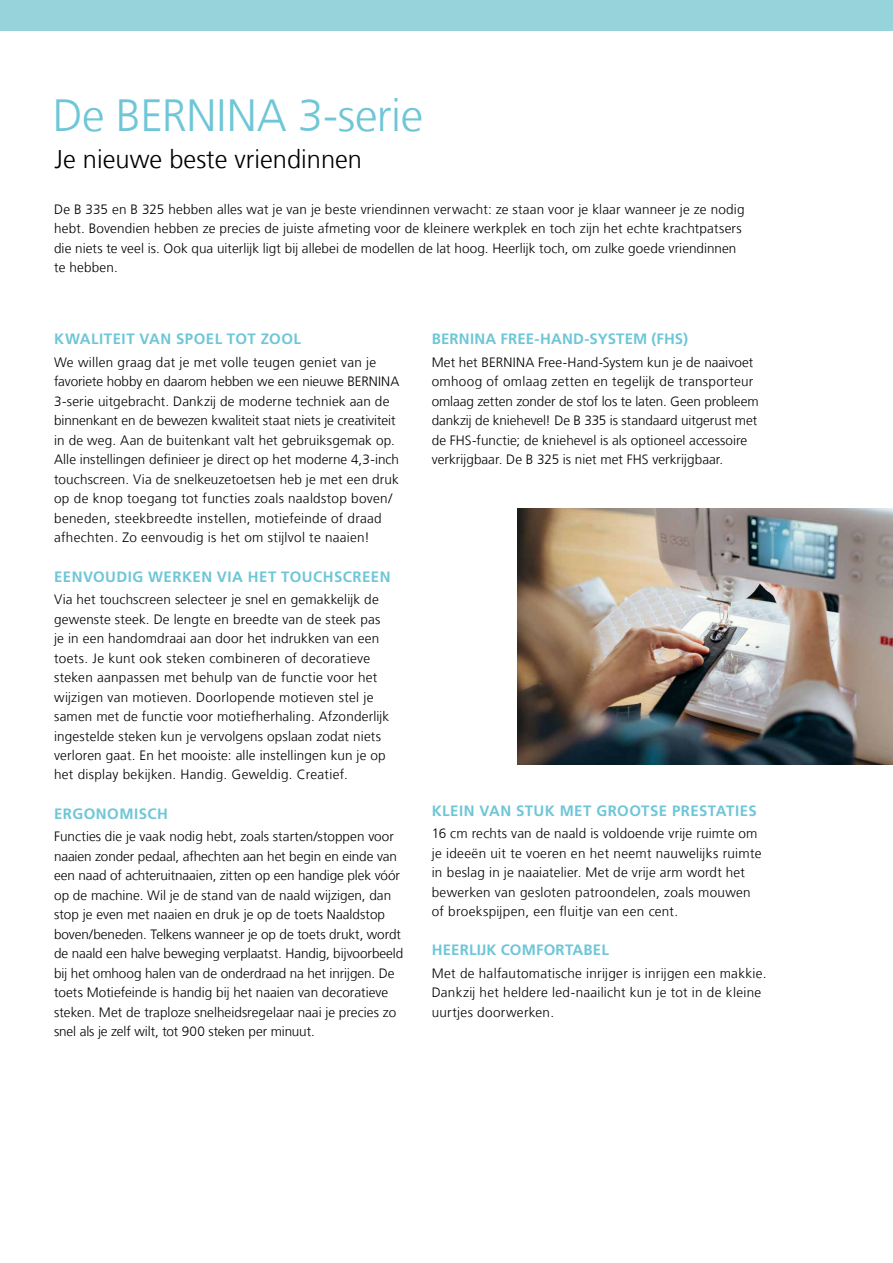
<style>
.page{position:relative;width:893px;height:1263px;background:#fff}
.page>*{position:absolute;margin:0;border:0;box-sizing:border-box;transform-origin:0 0}
.t1{font:300 45px "Frutiger LT Com";letter-spacing:-.01em;color:#6ec6d7}
.t2{font:300 25.5px "Frutiger LT Com";color:#000}
.t3{font:700 15px "Frutiger LT Com";letter-spacing:.03em;color:#6ec6d7}
.t4{font:700 15px "Frutiger LT Com";letter-spacing:.01em;color:#6ec6d7}
.t5{font:300 13.5px/19.5px "Frutiger LT Com";letter-spacing:.01em;color:#000}
</style>
<div class="page">
<div style="left:0;top:0;width:893px;height:31px;background:#97d3db"></div>
<img style="left:517px;top:508px;width:376px;height:257px">
<h1 class="t1" style="left:53px;top:90px;width:372px">De BERNINA 3-serie</h1>
<h2 class="t2" style="left:55px;top:144px;width:309px">Je nieuwe beste vriendinnen</h2>
<p class="t5" style="left:54px;top:200px;width:692px">De B 335 en B 325 hebben alles wat je van je beste vriendinnen verwacht: ze staan voor je klaar wanneer je ze nodig hebt. Bovendien hebben ze precies de juiste afmeting voor de kleinere werkplek en toch zijn het echte krachtpatsers die niets te veel is. Ook qua uiterlijk ligt bij allebei de modellen de lat hoog. Heerlijk toch, om zulke goede vriendinnen te hebben.</p>
<p class="t3" style="left:54px;top:330px;width:248px">KWALITEIT VAN SPOEL TOT ZOOL</p>
<p class="t5" style="left:54px;top:353px;width:347px">We willen graag dat je met volle teugen geniet van je favoriete hobby en daarom hebben we een nieuwe BERNINA 3-serie uitgebracht. Dankzij de moderne techniek aan de binnenkant en de bewezen kwaliteit staat niets je creativiteit in de weg. Aan de buitenkant valt het gebruiksgemak op.<br>Alle instellingen definieer je direct op het moderne 4,3-inch touchscreen. Via de snelkeuzetoetsen heb je met een druk op de knop toegang tot functies zoals naaldstop boven/ beneden, steekbreedte instellen, motiefeinde of draad afhechten. Zo eenvoudig is het om stijlvol te naaien!</p>
<p class="t3" style="left:54px;top:567px;width:338px">EENVOUDIG WERKEN VIA HET TOUCHSCREEN</p>
<p class="t5" style="left:54px;top:590px;width:337px">Via het touchscreen selecteer je snel en gemakkelijk de gewenste steek. De lengte en breedte van de steek pas je in een handomdraai aan door het indrukken van een toets. Je kunt ook steken combineren of decoratieve steken aanpassen met behulp van de functie voor het wijzigen van motieven. Doorlopende motieven stel je samen met de functie voor motiefherhaling. Afzonderlijk ingestelde steken kun je vervolgens opslaan zodat niets verloren gaat. En het mooiste: alle instellingen kun je op het display bekijken. Handig. Geweldig. Creatief.</p>
<p class="t3" style="left:54px;top:804px;width:115px">ERGONOMISCH</p>
<p class="t5" style="left:54px;top:827px;width:351px">Functies die je vaak nodig hebt, zoals starten/stoppen voor naaien zonder pedaal, afhechten aan het begin en einde van een naad of achteruitnaaien, zitten op een handige plek vóór op de machine. Wil je de stand van de naald wijzigen, dan stop je even met naaien en druk je op de toets Naaldstop boven/beneden. Telkens wanneer je op de toets drukt, wordt de naald een halve beweging verplaatst. Handig, bĳvoorbeeld bij het omhoog halen van de onderdraad na het inrijgen. De toets Motiefeinde is handig bij het naaien van decoratieve steken. Met de traploze snelheidsregelaar naai je precies zo snel als je zelf wilt, tot 900 steken per minuut.</p>
<p class="t4" style="left:432px;top:330px;width:258px">BERNINA FREE-HAND-SYSTEM (FHS)</p>
<p class="t5" style="left:432px;top:353px;width:328px">Met het BERNINA Free-Hand-System kun je de naaivoet omhoog of omlaag zetten en tegelijk de transporteur omlaag zetten zonder de stof los te laten. Geen probleem dankzij de kniehevel! De B 335 is standaard uitgerust met de FHS-functie; de kniehevel is als optioneel accessoire verkrijgbaar. De B 325 is niet met FHS verkrijgbaar.</p>
<p class="t3" style="left:432px;top:801px;width:326px">KLEIN VAN STUK MET GROOTSE PRESTATIES</p>
<p class="t5" style="left:432px;top:824px;width:331px">16 cm rechts van de naald is voldoende vrije ruimte om je ideeën uit te voeren en het neemt nauwelijks ruimte in beslag in je naaiatelier. Met de vrije arm wordt het bewerken van gesloten patroondelen, zoals mouwen of broekspijpen, een fluitje van een cent.</p>
<p class="t4" style="left:432px;top:941px;width:179px">HEERLIJK COMFORTABEL</p>
<p class="t5" style="left:432px;top:963px;width:336px">Met de halfautomatische inrijger is inrijgen een makkie.<br>Dankzij het heldere led-naailicht kun je tot in de kleine uurtjes doorwerken.</p>
</div>
